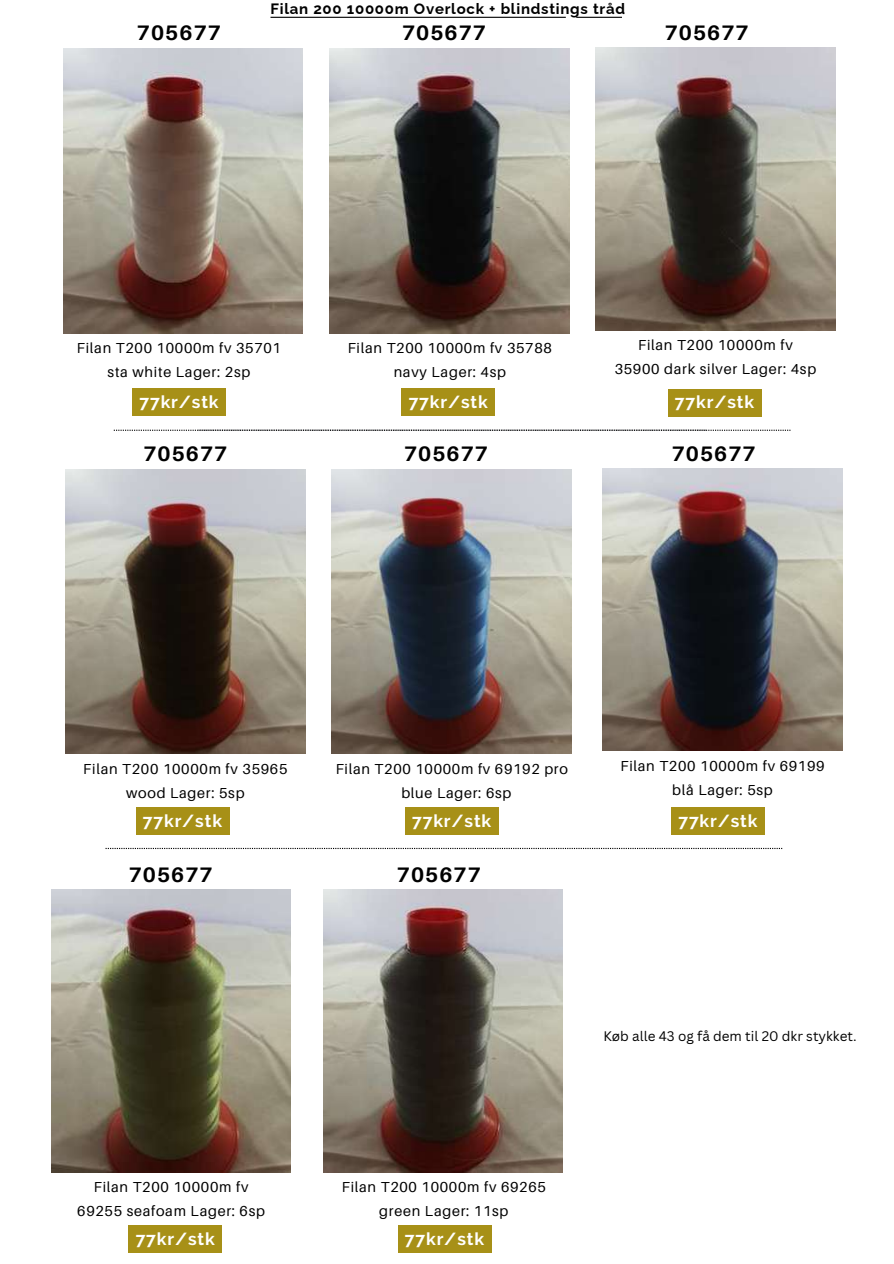
<style>
.page{position:relative;width:894px;height:1264px;background:#fff}
.page>*{position:absolute;margin:0;border:0;box-sizing:border-box;transform-origin:0 0}
.t1{font:700 21px "Aileron";letter-spacing:.05em;color:#000}
.t2{font:700 17.4px "Raleway";letter-spacing:.05em;color:#fff}
.t3{font:700 15px "Raleway";letter-spacing:.05em;color:#000}
.t4{font:14.4px/23.7px "Aileron";letter-spacing:.05em;color:#000;text-align:center}
.t5{font:13.5px "Canva Sans";color:#000}
</style>
<div class="page">
<img style="left:602px;top:468px;width:240px;height:282px">
<img style="left:51px;top:889px;width:240px;height:282px">
<img style="left:323px;top:889px;width:239px;height:282px">
<img style="left:595px;top:47px;width:240px;height:283px">
<img style="left:331px;top:469px;width:240px;height:284px">
<img style="left:66px;top:469px;width:239px;height:285px">
<img style="left:329px;top:48px;width:240px;height:285px">
<img style="left:63px;top:48px;width:240px;height:285px">
<svg style="left:270px;top:17px;width:352px;height:1px"></svg>
<div style="left:404px;top:806px;width:94px;height:28px;background:#a79017"></div>
<div style="left:135px;top:806px;width:94px;height:28px;background:#a79017"></div>
<div style="left:670px;top:807px;width:94px;height:27px;background:#a79017"></div>
<div style="left:397px;top:1225px;width:94px;height:27px;background:#a79017"></div>
<div style="left:128px;top:1225px;width:94px;height:27px;background:#a79017"></div>
<div style="left:401px;top:388px;width:94px;height:28px;background:#a79017"></div>
<div style="left:132px;top:388px;width:94px;height:28px;background:#a79017"></div>
<div style="left:667px;top:389px;width:94px;height:27px;background:#a79017"></div>
<svg style="left:114px;top:429px;width:676px;height:2px"></svg>
<svg style="left:105px;top:847px;width:677px;height:2px"></svg>
<h1 class="t1" style="left:137px;top:20px;width:85px">705677</h1>
<p class="t3" style="left:270px;top:0;width:356px">Filan 200 10000m Overlock + blindstings tråd</p>
<h1 class="t1" style="left:402px;top:20px;width:85px">705677</h1>
<h1 class="t1" style="left:664px;top:20px;width:85px">705677</h1>
<p class="t4" style="left:77px;top:336px;width:205px">Filan T200 10000m fv 35701 sta white Lager: 2sp</p>
<p class="t4" style="left:347px;top:336px;width:205px">Filan T200 10000m fv 35788 navy Lager: 4sp</p>
<p class="t4" style="left:614px;top:333px;width:203px">Filan T200 10000m fv<br>35900 dark silver Lager: 4sp</p>
<p class="t2" style="left:139px;top:391px;width:81px">77kr/stk</p>
<p class="t2" style="left:408px;top:391px;width:81px">77kr/stk</p>
<p class="t2" style="left:674px;top:392px;width:81px">77kr/stk</p>
<h1 class="t1" style="left:143px;top:440px;width:85px">705677</h1>
<h1 class="t1" style="left:404px;top:440px;width:85px">705677</h1>
<h1 class="t1" style="left:671px;top:440px;width:85px">705677</h1>
<p class="t4" style="left:83px;top:756px;width:205px">Filan T200 10000m fv 35965 wood Lager: 5sp</p>
<p class="t4" style="left:401px;top:756px;width:168px;text-align:left;text-indent:-66px">Filan T200 10000m fv 69192 pro blue Lager: 6sp</p>
<p class="t4" style="left:620px;top:754px;width:205px">Filan T200 10000m fv 69199 blå Lager: 5sp</p>
<p class="t2" style="left:143px;top:810px;width:81px">77kr/stk</p>
<p class="t2" style="left:412px;top:810px;width:81px">77kr/stk</p>
<p class="t2" style="left:678px;top:810px;width:81px">77kr/stk</p>
<p class="t2" style="left:148px;top:814px;width:70px">77kr/st</p>
<h1 class="t1" style="left:129px;top:862px;width:85px">705677</h1>
<h1 class="t1" style="left:397px;top:862px;width:85px">705677</h1>
<p class="t4" style="left:77px;top:1175px;width:189px">Filan T200 10000m fv<br>69255 seafoam Lager: 6sp</p>
<p class="t4" style="left:342px;top:1175px;width:205px">Filan T200 10000m fv 69265 green Lager: 11sp</p>
<p class="t2" style="left:136px;top:1228px;width:81px">77kr/stk</p>
<p class="t2" style="left:405px;top:1228px;width:81px">77kr/stk</p>
<p class="t5" style="left:603px;top:1026px;width:254px">Køb alle 43 og få dem til 20 dkr stykket.</p>
</div>
